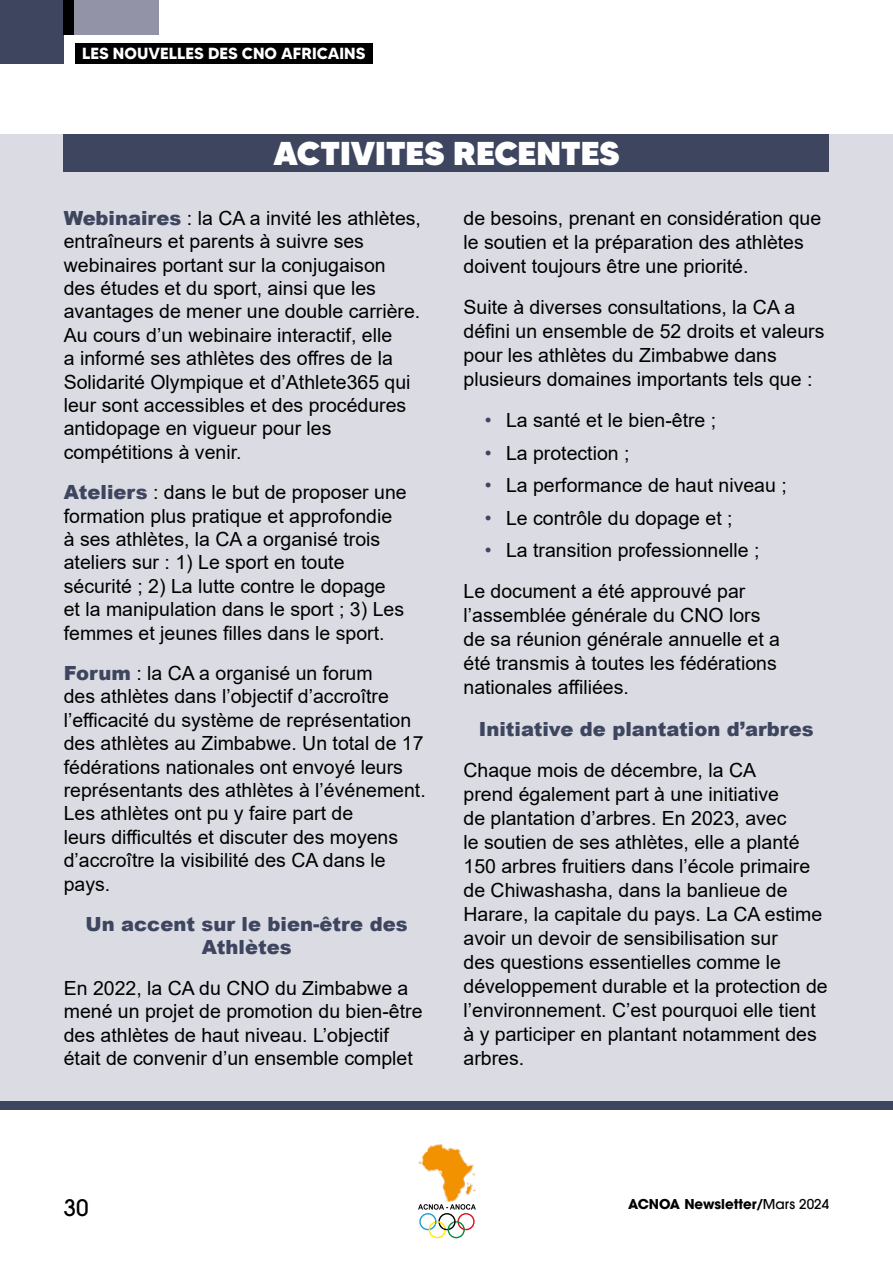
<style>
.page{position:relative;width:893px;height:1263px;background:#fff}
.page>*{position:absolute;margin:0;border:0;box-sizing:border-box;transform-origin:0 0}
.t1{font:900 33px "MADETOMMY";color:#fff}
.t2{font:500 22.5px "ITC Avant Garde Std";color:#000}
.t3{font:19.5px/23.4px "Arial";color:#000}
.t4{font:900 19.5px/23.4px "Arial";color:#3d455f;text-align:center}
.t5{font:700 16.05px "MADETOMMY";color:#fff}
.t6{font:700 13.5px "ITC Avant Garde Std";color:#000}
.s1{font-weight:900;color:#3d455f}
.s2{color:#3d455f}
.s3{font-weight:600}
.s4{font-weight:500}
</style>
<div class="page">
<img style="left:418px;top:1144px;width:58px;height:57px">
<svg style="left:418px;top:1204px;width:58px;height:35px"></svg>
<div style="left:0;top:134px;width:893px;height:976px;background:#dbdbe3"></div>
<div style="left:0;top:0;width:64px;height:64px;background:#3d455f"></div>
<div style="left:64px;top:0;width:10px;height:34px;background:#000"></div>
<div style="left:74px;top:0;width:84px;height:34px;background:#9293a6"></div>
<div style="left:64px;top:134px;width:765px;height:38px;background:#3d455f"></div>
<div style="left:0;top:1101px;width:893px;height:9px;background:#3d455f"></div>
<div style="left:75px;top:43px;width:297px;height:21px;background:#000"></div>
<p class="t5" style="left:82px;top:44px;width:285px">LES NOUVELLES DES CNO AFRICAINS</p>
<h1 class="t1" style="left:273px;top:132px;width:348px">ACTIVITES RECENTES</h1>
<p class="t3" style="left:64px;top:206px;width:359px"><span class="s1">Webinaires</span> : la CA a invité les athlètes, entraîneurs et parents à suivre ses webinaires portant sur la conjugaison des études et du sport, ainsi que les avantages de mener une double carrière.<br>Au cours d’un webinaire interactif, elle<br>a informé ses athlètes des offres de la Solidarité Olympique et d’Athlete365 qui leur sont accessibles et des procédures antidopage en vigueur pour les compétitions à venir.</p>
<p class="t3" style="left:64px;top:480px;width:344px"><span class="s1">Ateliers</span> : dans le but de proposer une formation plus pratique et approfondie à ses athlètes, la CA a organisé trois ateliers sur : 1) Le sport en toute sécurité ; 2) La lutte contre le dopage et la manipulation dans le sport ; 3) Les femmes et jeunes filles dans le sport.</p>
<p class="t3" style="left:64px;top:661px;width:364px"><span class="s1">Forum</span> : la CA a organisé un forum<br>des athlètes dans l’objectif d’accroître l’efficacité du système de représentation des athlètes au Zimbabwe. Un total de 17 fédérations nationales ont envoyé leurs représentants des athlètes à l’événement.<br>Les athlètes ont pu y faire part de<br>leurs difficultés et discuter des moyens d’accroître la visibilité des CA dans le pays.</p>
<p class="t4" style="left:86px;top:912px;width:324px">Un accent sur le bien-être des<br>Athlètes</p>
<p class="t3" style="left:64px;top:976px;width:360px">En 2022, la CA du CNO du Zimbabwe a mené un projet de promotion du bien-être des athlètes de haut niveau. L’objectif était de convenir d’un ensemble complet</p>
<p class="t3" style="left:463px;top:206px;width:359px;line-height:24px">de besoins, prenant en considération que le soutien et la préparation des athlètes doivent toujours être une priorité.</p>
<p class="t3" style="left:463px;top:295px;width:362px;line-height:24px">Suite à diverses consultations, la CA a défini un ensemble de 52 droits et valeurs pour les athlètes du Zimbabwe dans plusieurs domaines importants tels que :</p>
<p class="t3" style="left:485px;top:408px;width:233px"><span class="s2">•</span> La santé et le bien-être ;</p>
<p class="t3" style="left:485px;top:441px;width:146px"><span class="s2">•</span> La protection ;</p>
<p class="t3" style="left:485px;top:473px;width:304px"><span class="s2">•</span> La performance de haut niveau ;</p>
<p class="t3" style="left:485px;top:506px;width:249px"><span class="s2">•</span> Le contrôle du dopage et ;</p>
<p class="t3" style="left:463px;top:530px;width:298px;line-height:41.1px;text-indent:21px"><span class="s2">•</span> La transition professionnelle ;<br>Le document a été approuvé par</p>
<p class="t3" style="left:463px;top:603px;width:318px;line-height:24px">l’assemblée générale du CNO lors de sa réunion générale annuelle et a été transmis à toutes les fédérations nationales affiliées.</p>
<p class="t4" style="left:479px;top:716px;width:336px">Initiative de plantation d’arbres</p>
<p class="t3" style="left:463px;top:757px;width:366px;line-height:24px">Chaque mois de décembre, la CA<br>prend également part à une initiative<br>de plantation d’arbres. En 2023, avec<br>le soutien de ses athlètes, elle a planté 150 arbres fruitiers dans l’école primaire de Chiwashasha, dans la banlieue de Harare, la capitale du pays. La CA estime avoir un devoir de sensibilisation sur<br>des questions essentielles comme le développement durable et la protection de l’environnement. C’est pourquoi elle tient à y participer en plantant notamment des arbres.</p>
<p class="t2" style="left:64px;top:1193px;width:26px">30</p>
<p class="t6" style="left:628px;top:1195px;width:203px">ACNOA Newsletter<span class="s3">/</span><span class="s4">Mars 2024</span></p>
</div>
